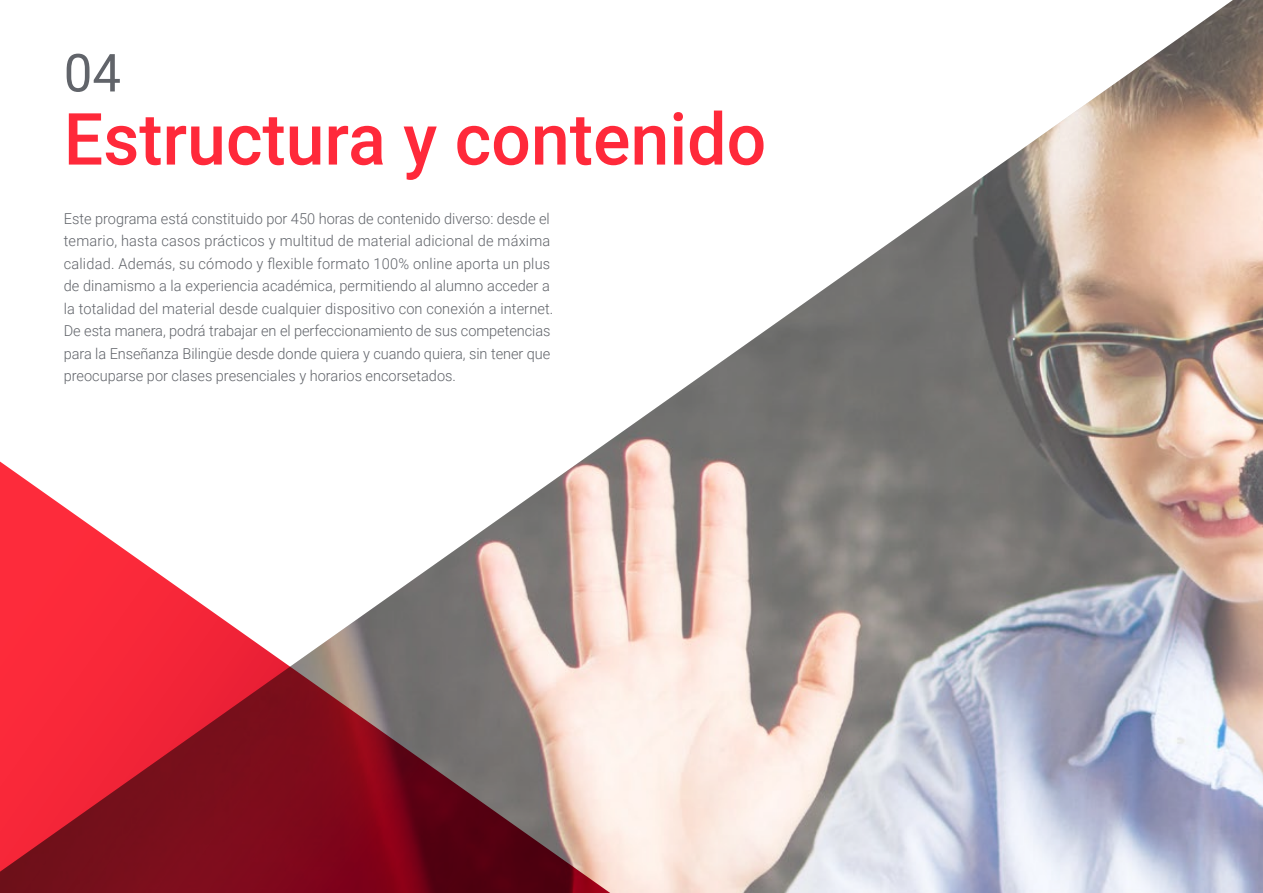
<style>
.page{position:relative;width:1263px;height:893px;background:#fff}
.page>*{position:absolute;margin:0;border:0;box-sizing:border-box;transform-origin:0 0}
.t1{font:500 72px "Roboto";color:#ff293a}
.t2{font:52.5px "Roboto";color:#61646a}
.t3{font:300 15px/22.5px "Roboto";color:#61646a}
</style>
<div class="page">
<img style="left:602px;top:0;width:661px;height:893px">
<svg style="left:0;top:446px;width:640px;height:447px"></svg>
<h2 class="t2" style="left:64px;top:36px;width:59px">04</h2>
<h1 class="t1" style="left:64px;top:89px;width:704px">Estructura y contenido</h1>
<p class="t3" style="left:64px;top:207px;width:491px">Este programa está constituido por 450 horas de contenido diverso: desde el temario, hasta casos prácticos y multitud de material adicional de máxima calidad. Además, su cómodo y flexible formato 100% online aporta un plus de dinamismo a la experiencia académica, permitiendo al alumno acceder a la totalidad del material desde cualquier dispositivo con conexión a internet.<br>De esta manera, podrá trabajar en el perfeccionamiento de sus competencias para la Enseñanza Bilingüe desde donde quiera y cuando quiera, sin tener que preocuparse por clases presenciales y horarios encorsetados.</p>
</div>
